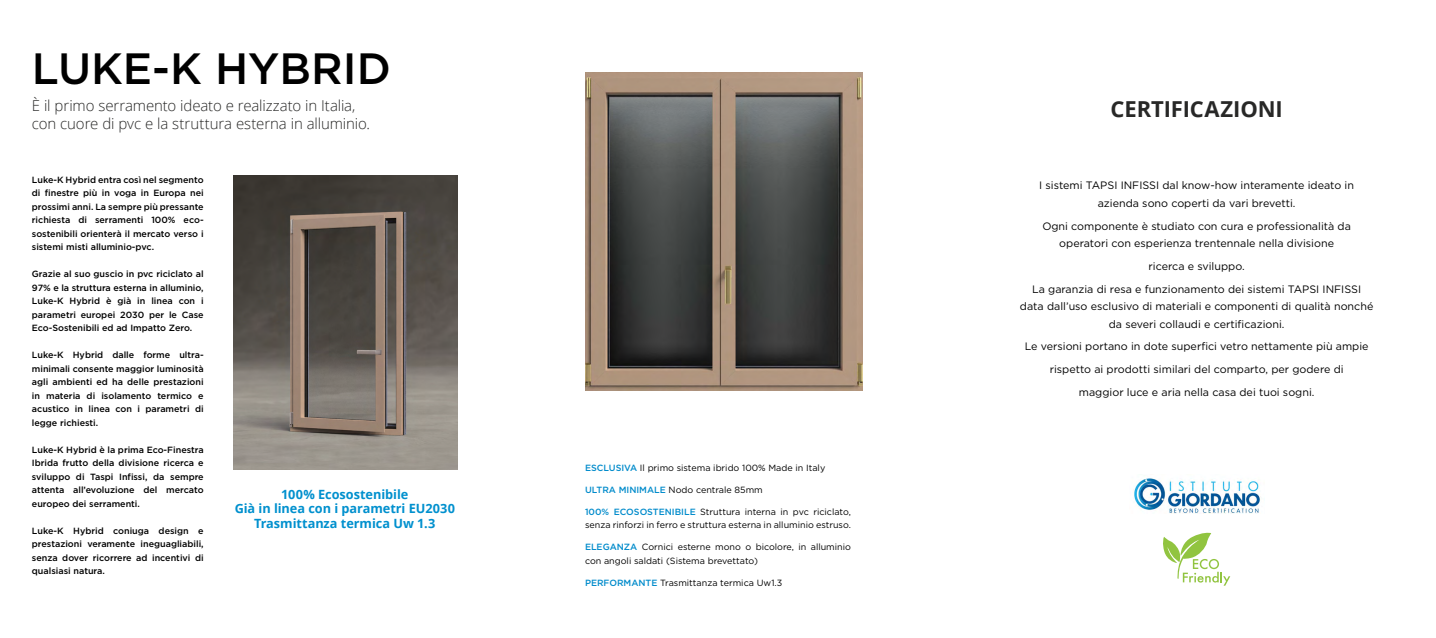
<style>
.page{position:relative;width:1436px;height:638px;background:#fff}
.page>*{position:absolute;margin:0;border:0;box-sizing:border-box;transform-origin:0 0}
.t1{font:500 43.72px "Gotham";color:#000}
.t2{font:700 21.98px "Open Sans";letter-spacing:-.005em;color:#282827}
.t3{font:300 15px/17.2px "Open Sans";letter-spacing:-.01em;color:#282827}
.t4{font:700 12.75px/14.6px "Open Sans";letter-spacing:-.005em;color:#0090ce;text-align:center}
.t5{font:10.73px/17.6px "Gotham";color:#000;text-align:center}
.t6{font:500 9px/13.5px "Gotham";color:#000;text-align:justify}
.t7{font:9px/13.5px "Gotham";color:#000}
.s1{font-weight:500;color:#008bcb}
</style>
<div class="page">
<img style="left:1133px;top:478px;width:127px;height:35px">
<svg style="left:1163px;top:532px;width:66px;height:54px"></svg>
<img style="left:234px;top:175px;width:223px;height:294px">
<img style="left:586px;top:72px;width:276px;height:318px">
<h1 class="t1" style="left:32px;top:44px;width:360px">LUKE-K HYBRID</h1>
<h3 class="t3" style="left:32px;top:97px;width:339px">È il primo serramento ideato e realizzato in Italia, con cuore di pvc e la struttura esterna in alluminio.</h3>
<p class="t6" style="left:32px;top:173px;width:173px">Luke-K Hybrid entra così nel segmento di finestre più in voga in Europa nei prossimi anni. La sempre più pressante richiesta di serramenti 100% eco&shy;sostenibili orienterà il mercato verso i sistemi misti alluminio-pvc.</p>
<p class="t6" style="left:32px;top:267px;width:173px">Grazie al suo guscio in pvc riciclato al 97% e la struttura esterna in alluminio, Luke-K Hybrid è già in linea con i parametri europei 2030 per le Case Eco-Sostenibili ed ad Impatto Zero.</p>
<p class="t6" style="left:32px;top:348px;width:173px">Luke-K Hybrid dalle forme ultra&shy;minimali consente maggior luminosità agli ambienti ed ha delle prestazioni in materia di isolamento termico e acustico in linea con i parametri di legge richiesti.</p>
<p class="t6" style="left:32px;top:443px;width:173px">Luke-K Hybrid è la prima Eco-Finestra Ibrida frutto della divisione ricerca e sviluppo di Taspi Infissi, da sempre attenta all’evoluzione del mercato europeo dei serramenti.</p>
<p class="t6" style="left:32px;top:524px;width:173px">Luke-K Hybrid coniuga design e prestazioni veramente ineguagliabili, senza dover ricorrere ad incentivi di qualsiasi natura.</p>
<h3 class="t4" style="left:235px;top:486px;width:222px">100% Ecosostenibile<br>Già in linea con i parametri EU2030<br>Trasmittanza termica Uw 1.3</h3>
<p class="t7" style="left:585px;top:460px;width:242px"><span class="s1">ESCLUSIVA</span> Il primo sistema ibrido 100% Made in Italy</p>
<p class="t7" style="left:585px;top:482px;width:179px"><span class="s1">ULTRA MINIMALE</span> Nodo centrale 85mm</p>
<p class="t7" style="left:585px;top:504px;width:267px"><span class="s1">100% ECOSOSTENIBILE</span> Struttura interna in pvc riciclato, senza rinforzi in ferro e struttura esterna in alluminio estruso.</p>
<p class="t7" style="left:585px;top:540px;width:267px"><span class="s1">ELEGANZA</span> Cornici esterne mono o bicolore, in alluminio con angoli saldati (Sistema brevettato)</p>
<p class="t7" style="left:585px;top:575px;width:199px"><span class="s1">PERFORMANTE</span> Trasmittanza termica Uw1.3</p>
<h2 class="t2" style="left:1110px;top:93px;width:173px">CERTIFICAZIONI</h2>
<p class="t5" style="left:1039px;top:176px;width:316px">I sistemi TAPSI INFISSI dal know-how interamente ideato in azienda sono coperti da vari brevetti.</p>
<p class="t5" style="left:1042px;top:217px;width:310px">Ogni componente è studiato con cura e professionalità da operatori con esperienza trentennale nella divisione</p>
<p class="t5" style="left:1031px;top:254px;width:330px;line-height:22.6px">ricerca e sviluppo.<br>La garanzia di resa e funzionamento dei sistemi TAPSI INFISSI</p>
<p class="t5" style="left:1019px;top:297px;width:355px">data dall’uso esclusivo di materiali e componenti di qualità nonché da severi collaudi e certificazioni.</p>
<p class="t5" style="left:1024px;top:335px;width:345px;line-height:22.6px">Le versioni portano in dote superfici vetro nettamente più ampie rispetto ai prodotti similari del comparto, per godere di<br>maggior luce e aria nella casa dei tuoi sogni.</p>
</div>
